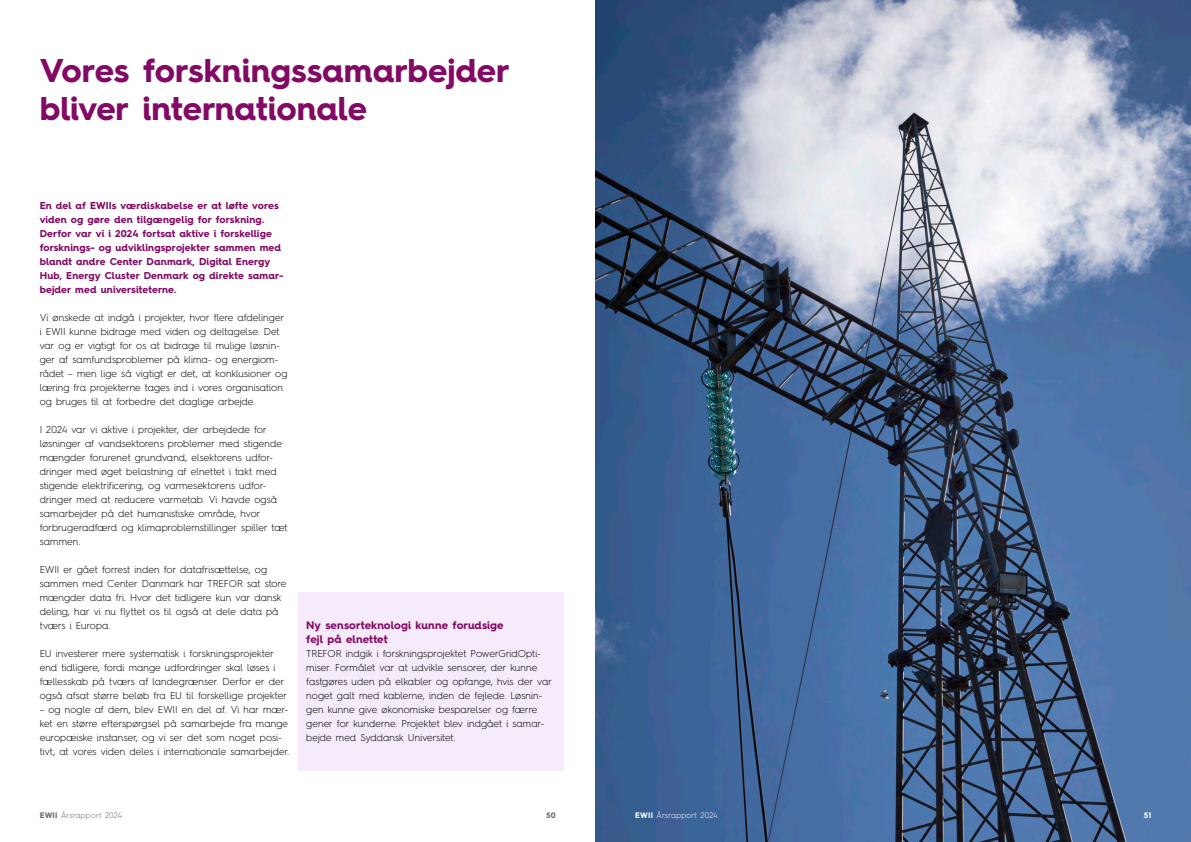
<style>
.page{position:relative;width:1191px;height:842px;background:#fff}
.page>*{position:absolute;margin:0;border:0;box-sizing:border-box;transform-origin:0 0}
.Overskrift_Hvid_2022-2023{font:700 33px/38px "Hurme Geometric Sans 4";letter-spacing:-.005em;color:#820a64}
.Underoverskrift_og_Manchet___2022-2023{font:700 11px/14px "Hurme Geometric Sans 4";letter-spacing:.005em;color:#820a64}
.Brødtekst___2022-2023{font:300 10px/14px "Hurme Geometric Sans 4";color:#000}
.Underoverskrift_2___2022-2023_sort{font:700 10px/14px "Hurme Geometric Sans 4";letter-spacing:.01em;color:#820a64}
.t1{font:300 8px "Hurme Geometric Sans 4";letter-spacing:.03em;color:#676767}
.t2{font:300 8px "Hurme Geometric Sans 4";letter-spacing:.03em;color:#fff}
.t3{font:700 8px "Hurme Geometric Sans 4";color:#676767}
.t4{font:700 8px "Hurme Geometric Sans 4";color:#fff}
.s1{font-weight:700}
</style>
<div class="page">
<div style="left:298px;top:592px;width:265px;height:179px;background:#f5ebfa"></div>
<img style="left:595px;top:0;width:596px;height:842px">
<p class="Overskrift_Hvid_2022-2023" style="left:40px;top:51px;width:471px">Vores forskningssamarbejder bliver internationale</p>
<p class="Underoverskrift_2___2022-2023_sort" style="left:40px;top:199px;width:245px">En del af EWIIs værdiskabelse er at løfte vores viden og gøre den tilgængelig for forskning.<br>Derfor var vi i 2024 fortsat aktive i forskellige forsknings- og udviklingsprojekter sammen med blandt andre Center Danmark, Digital Energy Hub, Energy Cluster Denmark og direkte samar&shy;bejder med universiteterne.</p>
<p class="Brødtekst___2022-2023" style="left:40px;top:311px;width:249px">Vi ønskede at indgå i projekter, hvor flere afdelinger i EWII kunne bidrage med viden og deltagelse. Det var og er vigtigt for os at bidrage til mulige løsnin&shy;ger af samfundsproblemer på klima- og energiom&shy;rådet – men lige så vigtigt er det, at konklusioner og læring fra projekterne tages ind i vores organisation og bruges til at forbedre det daglige arbejde.</p>
<p class="Brødtekst___2022-2023" style="left:40px;top:423px;width:249px">I 2024 var vi aktive i projekter, der arbejdede for løsninger af vandsektorens problemer med stigende mængder forurenet grundvand, elsektorens udfor&shy;dringer med øget belastning af elnettet i takt med stigende elektrificering, og varmesektorens udfor&shy;dringer med at reducere varmetab. Vi havde også samarbejder på det humanistiske område, hvor forbrugeradfærd og klimaproblemstillinger spiller tæt sammen.</p>
<p class="Brødtekst___2022-2023" style="left:40px;top:563px;width:248px">EWII er gået forrest inden for datafrisættelse, og sammen med Center Danmark har TREFOR sat store mængder data fri. Hvor det tidligere kun var dansk deling, har vi nu flyttet os til også at dele data på tværs i Europa.</p>
<p class="Brødtekst___2022-2023" style="left:40px;top:647px;width:249px">EU investerer mere systematisk i forskningsprojekter end tidligere, fordi mange udfordringer skal løses i fællesskab på tværs af landegrænser. Derfor er der også afsat større beløb fra EU til forskellige projekter</p>
<p class="Brødtekst___2022-2023" style="left:40px;top:703px;width:251px">– og nogle af dem, blev EWII en del af. Vi har mær&shy;ket en større efterspørgsel på samarbejde fra mange europæiske instanser, og vi ser det som noget posi&shy;tivt, at vores viden deles i internationale samarbejder.</p>
<p class="Underoverskrift_og_Manchet___2022-2023" style="left:306px;top:618px;width:199px">Ny sensorteknologi kunne forudsige fejl på elnettet</p>
<p class="Brødtekst___2022-2023" style="left:306px;top:647px;width:247px">TREFOR indgik i forskningsprojektet PowerGridOpti&shy;miser. Formålet var at udvikle sensorer, der kunne fastgøres uden på elkabler og opfange, hvis der var noget galt med kablerne, inden de fejlede. Løsnin&shy;gen kunne give økonomiske besparelser og færre gener for kunderne. Projektet blev indgået i samar&shy;bejde med Syddansk Universitet.</p>
<p class="t1" style="left:40px;top:809px;width:84px"><span class="s1">EWII</span> Årsrapport 2024</p>
<p class="t3" style="left:546px;top:809px;width:11px">50</p>
<p class="t2" style="left:635px;top:809px;width:84px"><span class="s1">EWII</span> Årsrapport 2024</p>
<p class="t4" style="left:1143px;top:809px;width:9px">51</p>
</div>
